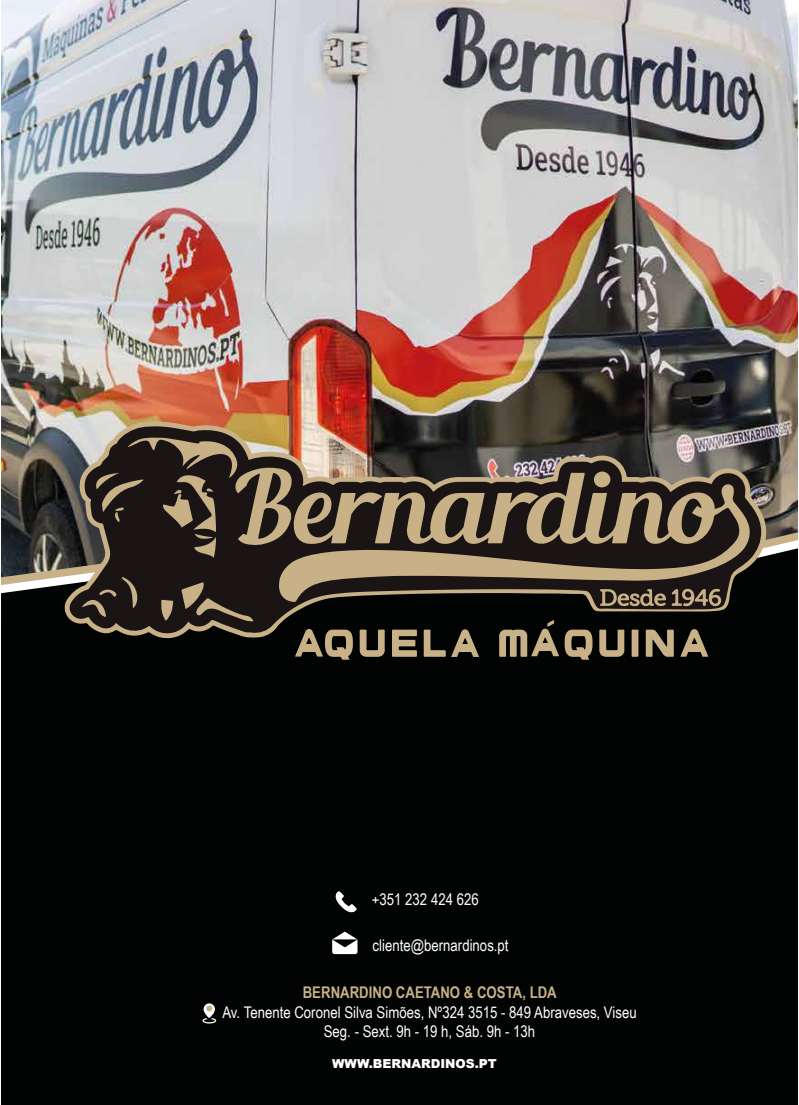
<style>
.page{position:relative;width:799px;height:1105px;background:#fff}
.page>*{position:absolute;margin:0;border:0;box-sizing:border-box;transform-origin:0 0}
.t1{font:16.12px/19.2px "Arial Narrow";color:#fff;text-align:center}
.t2{font:700 16.12px "Arial Narrow";color:#c8b186}
.t3{font:900 12.38px "Arial";color:#fff}
</style>
<div class="page">
<img style="left:1px;top:0;width:796px;height:522px">
<div style="left:1px;top:599px;width:796px;height:22px;background:#020303"></div>
<svg style="left:1px;top:531px;width:796px;height:68px;background:#504e49"></svg>
<div style="left:1px;top:621px;width:796px;height:484px;background:#020303"></div>
<svg style="left:202px;top:1003px;width:14px;height:20px"></svg>
<svg style="left:332px;top:932px;width:25px;height:22px"></svg>
<svg style="left:335px;top:891px;width:21px;height:21px"></svg>
<img style="left:64px;top:421px;width:702px;height:218px">
<svg style="left:67px;top:426px;width:693px;height:209px;background:#3c3630"></svg>
<svg style="left:278px;top:473px;width:471px;height:129px;background:#645745"></svg>
<svg style="left:181px;top:582px;width:72px;height:39px;background:#433930"></svg>
<div style="left:593px;top:471px;width:17px;height:16px;background:#c8b186;border-radius:50%"></div>
<svg style="left:161px;top:600px;width:12px;height:21px"></svg>
<svg style="left:82px;top:577px;width:56px;height:40px;background:#3c332d"></svg>
<svg style="left:681px;top:498px;width:20px;height:40px"></svg>
<svg style="left:95px;top:437px;width:469px;height:121px;background:#5a4e41"></svg>
<svg style="left:671px;top:588px;width:50px;height:19px"></svg>
<svg style="left:599px;top:589px;width:66px;height:18px"></svg>
<svg style="left:645px;top:629px;width:28px;height:28px"></svg>
<svg style="left:392px;top:630px;width:25px;height:27px"></svg>
<svg style="left:359px;top:629px;width:25px;height:28px"></svg>
<svg style="left:599px;top:629px;width:25px;height:28px"></svg>
<svg style="left:423px;top:630px;width:22px;height:27px"></svg>
<svg style="left:631px;top:630px;width:7px;height:27px"></svg>
<svg style="left:498px;top:620px;width:94px;height:40px"></svg>
<div style="left:539px;top:644px;width:12px;height:7px;background:#c8b186"></div>
<svg style="left:680px;top:629px;width:28px;height:28px"></svg>
<div style="left:688px;top:644px;width:12px;height:7px;background:#c8b186"></div>
<svg style="left:295px;top:629px;width:58px;height:31px"></svg>
<div style="left:303px;top:644px;width:13px;height:7px;background:#c8b186"></div>
<svg style="left:451px;top:629px;width:28px;height:28px"></svg>
<div style="left:459px;top:644px;width:12px;height:8px;background:#c8b186"></div>
<p class="t1" style="left:371px;top:889px;width:108px">+351 232 424 626</p>
<p class="t1" style="left:372px;top:935px;width:137px">cliente@bernardinos.pt</p>
<p class="t2" style="left:302px;top:980px;width:255px">BERNARDINO CAETANO &amp; COSTA, LDA</p>
<p class="t1" style="left:222px;top:1002px;width:415px">Av. Tenente Coronel Silva Simões, Nº324 3515 - 849 Abraveses, Viseu<br>Seg. - Sext. 9h - 19 h, Sáb. 9h - 13h</p>
<p class="t3" style="left:332px;top:1055px;width:166px">WWW.BERNARDINOS.PT</p>
</div>
